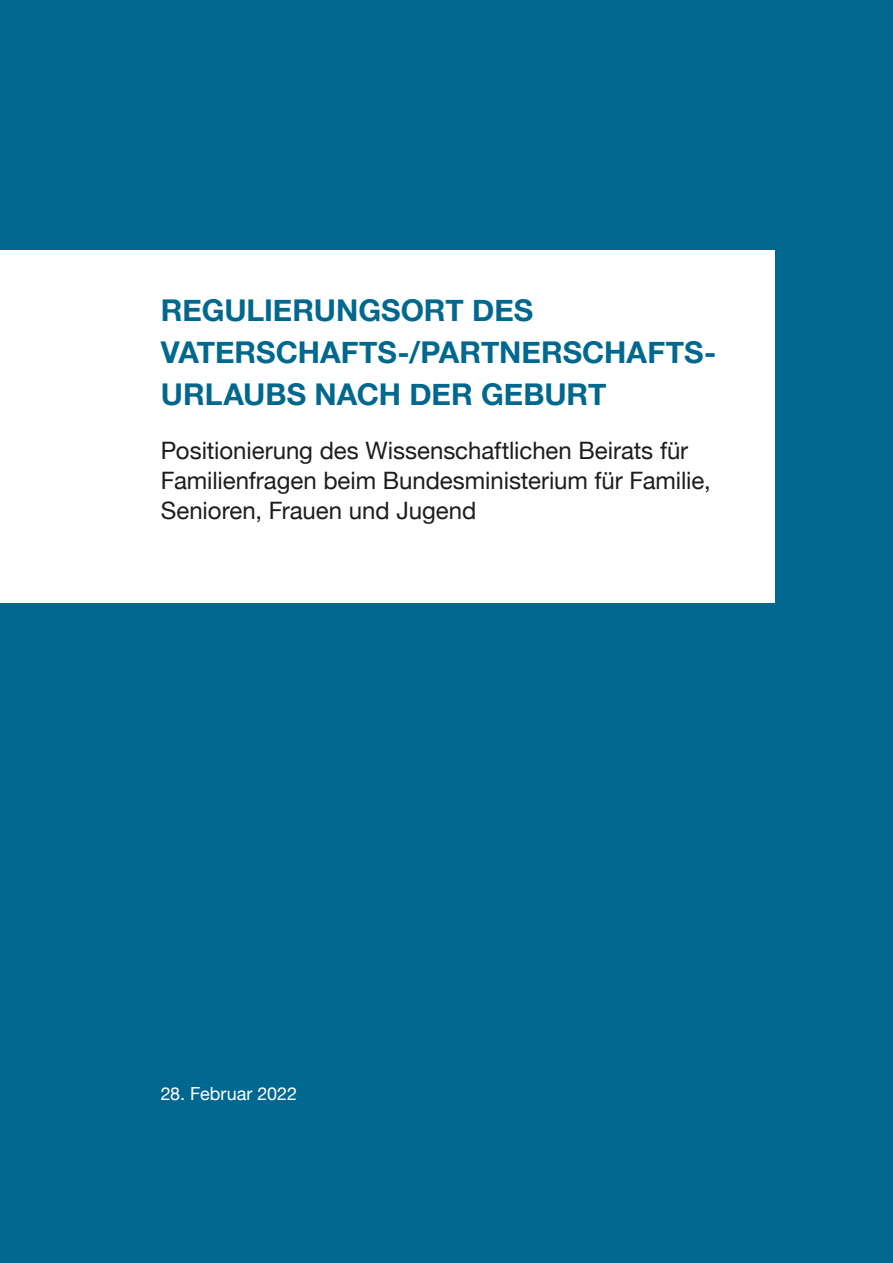
<style>
.page{position:relative;width:893px;height:1263px;background:#00678e}
.page>*{position:absolute;margin:0;border:0;box-sizing:border-box;transform-origin:0 0}
.A_Umschlag_A-01-P-HL_NEU{font:700 30px/42px "Helvetica Neue";color:#00678e}
.A_Umschlag_A-02-P-H2{font:24px/30px "Helvetica Neue";letter-spacing:-.005em;color:#1d1d1b}
.A_Umschlag_A-02-P-SH_12pt{font:18px "Helvetica Neue";color:#fff}
</style>
<div class="page">
<div style="left:128px;top:250px;width:646px;height:353px;background:#fff"></div>
<div style="left:0;top:250px;width:128px;height:353px;background:#fff"></div>
<p class="A_Umschlag_A-01-P-HL_NEU" style="left:161px;top:290px;width:557px">REGULIERUNGSORT DES<br>VATERSCHAFTS-/PARTNERSCHAFTS-<br>URLAUBS NACH DER GEBURT</p>
<p class="A_Umschlag_A-02-P-H2" style="left:161px;top:437px;width:551px">Positionierung des Wissenschaftlichen Beirats für<br>Familienfragen beim Bundesministerium für Familie,<br>Senioren, Frauen und Jugend</p>
<p class="A_Umschlag_A-02-P-SH_12pt" style="left:161px;top:1081px;width:138px">28. Februar 2022</p>
</div>
